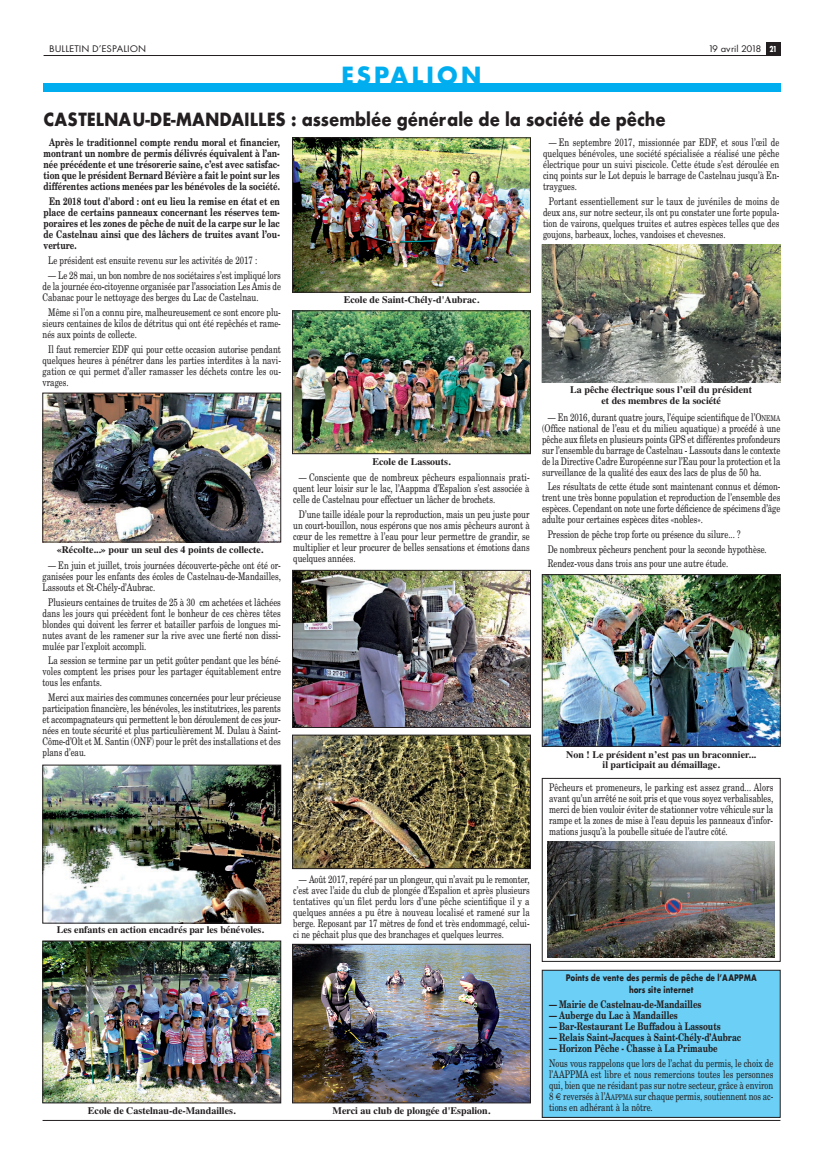
<style>
.page{position:relative;width:823px;height:1163px;background:#fff}
.page>*{position:absolute;margin:0;border:0;box-sizing:border-box;transform-origin:0 0}
.t1{font:26px "Futura Bold DTC";letter-spacing:.1em;color:#00aeef}
.t2{font:20px "Futura Bold DTC";color:#231f20;scale:.9 1}
.t3{font:10.5px/11px "New Century Schlbk";color:#231f20;text-align:justify;scale:.75 1}
.t4{font:700 10.5px/11px "New Century Schlbk";color:#231f20;text-align:center;scale:.75 1}
.t5{font:700 10px/10.5px "Times";color:#231f20;text-align:center}
.t6{font:10px/12px "Futura Bold DTC";color:#231f20;text-align:center;scale:.8 1}
.t7{font:10px "Futura Book DTC";color:#231f20;scale:1.05 1}
.t8{font:10px "Futura Book DTC";letter-spacing:-.025em;color:#231f20;scale:1.05 1}
.s1{font-family:"Futura Bold DTC";font-size:9px;color:#fff}
.s2{font-size:7.9px}
</style>
<div class="page">
<hr style="left:44px;top:55px;width:735px;height:1px;background:#231f20">
<div style="left:765px;top:43px;width:15px;height:13px;background:#231f20"></div>
<div style="left:43px;top:83px;width:737px;height:9px;background:#00aeef"></div>
<div style="left:542px;top:970px;width:237px;height:147px;background:#6bcff6"></div>
<img style="left:292px;top:244px;width:488px;height:859px">
<img style="left:542px;top:245px;width:237px;height:137px">
<img style="left:294px;top:572px;width:234px;height:153px">
<div style="left:292px;top:570px;width:238px;height:157px;border:1px solid #231f20"></div>
<img style="left:45px;top:395px;width:234px;height:145px">
<div style="left:43px;top:393px;width:238px;height:149px;border:1px solid #231f20"></div>
<img style="left:294px;top:736px;width:234px;height:130px">
<div style="left:292px;top:734px;width:238px;height:134px;border:1px solid #231f20"></div>
<img style="left:294px;top:139px;width:234px;height:151px">
<div style="left:292px;top:137px;width:238px;height:155px;border:1px solid #231f20"></div>
<img style="left:294px;top:312px;width:234px;height:140px">
<div style="left:292px;top:310px;width:238px;height:144px;border:1px solid #231f20"></div>
<img style="left:45px;top:942px;width:234px;height:158px">
<div style="left:43px;top:940px;width:238px;height:162px;border:1px solid #231f20"></div>
<img style="left:45px;top:766px;width:234px;height:155px">
<div style="left:43px;top:764px;width:238px;height:159px;border:1px solid #231f20"></div>
<img style="left:543px;top:576px;width:235px;height:168px">
<div style="left:541px;top:574px;width:239px;height:172px;border:1px solid #231f20"></div>
<img style="left:547px;top:841px;width:227px;height:116px">
<hr style="left:43px;top:1119px;width:737px;height:1px;background:#231f20">
<svg style="left:555px;top:1092px;width:5px;height:7px"></svg>
<p class="t7" style="left:49px;top:45px;width:94px">BULLETIN D’ESPALION</p>
<p class="t8" style="left:707px;top:45px;width:67px">19 avril 2018 <span class="s1">21</span></p>
<h1 class="t1" style="left:341px;top:65px;width:142px">ESPALION</h1>
<h2 class="t2" style="left:44px;top:112px;width:692px">CASTELNAU-DE-MANDAILLES : assemblée générale de la société de pêche</h2>
<p class="t4" style="left:44px;top:138px;width:316px">Après le traditionnel compte rendu moral et financier, montrant un nombre de permis délivrés équivalent à l’an&shy;née précédente et une trésorerie saine, c’est avec satisfac&shy;tion que le président Bernard Bévière a fait le point sur les différentes actions menées par les bénévoles de la société.</p>
<p class="t4" style="left:44px;top:197px;width:316px;text-align:justify;text-indent:6px">En 2018 tout d'abord : ont eu lieu la remise en état et en place de certains panneaux concernant les réserves tem&shy;poraires et les zones de pêche de nuit de la carpe sur le lac de Castelnau ainsi que des lâchers de truites avant l’ou&shy;verture.</p>
<p class="t3" style="left:542px;top:138px;width:316px;text-indent:6px">— En septembre 2017, missionnée par EDF, et sous l’œil de quelques bénévoles, une société spécialisée a réalisé une pêche électrique pour un suivi piscicole. Cette étude s’est déroulée en cinq points sur le Lot depuis le barrage de Castelnau jusqu’à En&shy;traygues.</p>
<p class="t3" style="left:542px;top:197px;width:316px;text-indent:6px">Portant essentiellement sur le taux de juvéniles de moins de deux ans, sur notre secteur, ils ont pu constater une forte popula&shy;tion de vairons, quelques truites et autres espèces telles que des goujons, barbeaux, loches, vandoises et chevesnes.</p>
<p class="t3" style="left:48px;top:256px;width:280px">Le président est ensuite revenu sur les activités de 2017 :</p>
<p class="t3" style="left:43px;top:271px;width:319px;text-indent:6px">— Le 28 mai, un bon nombre de nos sociétaires s’est impliqué lors de la journée éco-citoyenne organisée par l’association Les Amis de Cabanac pour le nettoyage des berges du Lac de Castelnau.</p>
<p class="t3" style="left:43px;top:307px;width:319px;text-indent:6px">Même si l’on a connu pire, malheureusement ce sont encore plu&shy;sieurs centaines de kilos de détritus qui ont été repêchés et rame&shy;nés aux points de collecte.</p>
<p class="t3" style="left:43px;top:344px;width:319px;text-indent:6px">Il faut remercier EDF qui pour cette occasion autorise pendant quelques heures à pénétrer dans les parties interdites à la navi&shy;gation ce qui permet d’aller ramasser les déchets contre les ou&shy;vrages.</p>
<p class="t5" style="left:57px;top:545px;width:208px">«Récolte...» pour un seul des 4 points de collecte.</p>
<p class="t3" style="left:43px;top:560px;width:319px;text-indent:6px">— En juin et juillet, trois journées découverte-pêche ont été or&shy;ganisées pour les enfants des écoles de Castelnau-de-Mandailles, Lassouts et St-Chély-d’Aubrac.</p>
<p class="t3" style="left:43px;top:597px;width:319px;text-indent:6px">Plusieurs centaines de truites de 25 à 30 cm achetées et lâchées dans les jours qui précèdent font le bonheur de ces chères têtes blondes qui doivent les ferrer et batailler parfois de longues mi&shy;nutes avant de les ramener sur la rive avec une fierté non dissi&shy;mulée par l'exploit accompli.</p>
<p class="t3" style="left:43px;top:656px;width:319px;text-indent:6px">La session se termine par un petit goûter pendant que les béné&shy;voles comptent les prises pour les partager équitablement entre tous les enfants.</p>
<p class="t3" style="left:43px;top:692px;width:319px;text-indent:6px">Merci aux mairies des communes concernées pour leur précieuse participation financière, les bénévoles, les institutrices, les parents et accompagnateurs qui permettent le bon déroulement de ces jour&shy;nées en toute sécurité et plus particulièrement M. Dulau à Saint-Côme-d’Olt et M. Santin (ONF) pour le prêt des installations et des plans d’eau.</p>
<p class="t5" style="left:343px;top:295px;width:137px">Ecole de Saint-Chély-d'Aubrac.</p>
<p class="t5" style="left:372px;top:457px;width:80px">Ecole de Lassouts.</p>
<p class="t3" style="left:293px;top:472px;width:316px;text-indent:6px">— Consciente que de nombreux pêcheurs espalionnais prati&shy;quent leur loisir sur le lac, l’Aappma d’Espalion s’est associée à celle de Castelnau pour effectuer un lâcher de brochets.</p>
<p class="t3" style="left:293px;top:509px;width:316px;text-indent:6px">D’une taille idéale pour la reproduction, mais un peu juste pour un court-bouillon, nous espérons que nos amis pêcheurs auront à cœur de les remettre à l’eau pour leur permettre de grandir, se multiplier et leur procurer de belles sensations et émotions dans quelques années.</p>
<p class="t5" style="left:570px;top:385px;width:183px">La pêche électrique sous l’œil du président et des membres de la société</p>
<p class="t3" style="left:541px;top:412px;width:319px;text-indent:6px">— En 2016, durant quatre jours, l’équipe scientifique de l’O<span class="s2">NEMA </span>(Office national de l’eau et du milieu aquatique) a procédé à une pêche aux filets en plusieurs points GPS et différentes profondeurs sur l’ensemble du barrage de Castelnau - Lassouts dans le contexte de la Directive Cadre Européenne sur l’Eau pour la protection et la surveillance de la qualité des eaux des lacs de plus de 50 ha.</p>
<p class="t3" style="left:541px;top:482px;width:319px;text-indent:6px">Les résultats de cette étude sont maintenant connus et démon&shy;trent une très bonne population et reproduction de l’ensemble des espèces. Cependant on note une forte déficience de spécimens d’âge adulte pour certaines espèces dites «nobles».</p>
<p class="t3" style="left:547px;top:528px;width:293px;line-height:14.7px;text-align:left">Pression de pêche trop forte ou présence du silure... ?<br>De nombreux pêcheurs penchent pour la seconde hypothèse.<br>Rendez-vous dans trois ans pour une autre étude.</p>
<p class="t5" style="left:566px;top:750px;width:191px">Non ! Le président n’est pas un braconnier... il participait au démaillage.</p>
<p class="t3" style="left:548px;top:783px;width:300px">Pêcheurs et promeneurs, le parking est assez grand... Alors avant qu’un arrêté ne soit pris et que vous soyez verbalisables, merci de bien vouloir éviter de stationner votre véhicule sur la rampe et la zones de mise à l’eau depuis les panneaux d’infor&shy;mations jusqu’à la poubelle située de l’autre côté.</p>
<p class="t5" style="left:57px;top:925px;width:209px">Les enfants en action encadrés par les bénévoles.</p>
<p class="t3" style="left:293px;top:874px;width:316px;text-indent:6px">— Août 2017, repéré par un plongeur, qui n’avait pu le remonter, c’est avec l’aide du club de plongée d’Espalion et après plusieurs tentatives qu'un filet perdu lors d’une pêche scientifique il y a quelques années a pu être à nouveau localisé et ramené sur la berge. Reposant par 17 mètres de fond et très endommagé, celui&shy;ci ne pêchait plus que des branchages et quelques leurres.</p>
<p class="t5" style="left:88px;top:1105px;width:149px">Ecole de Castelnau-de-Mandailles.</p>
<p class="t5" style="left:332px;top:1105px;width:159px">Merci au club de plongée d'Espalion.</p>
<p class="t6" style="left:565px;top:972px;width:240px">Points de vente des permis de pêche de l’AAPPMA hors site internet</p>
<p class="t4" style="left:548px;top:999px;width:205px">— Mairie de Castelnau-de-Mandailles</p>
<p class="t4" style="left:548px;top:1010px;width:173px">— Auberge du Lac à Mandailles</p>
<p class="t4" style="left:548px;top:1021px;width:230px">— Bar-Restaurant Le Buffadou à Lassouts</p>
<p class="t4" style="left:548px;top:1032px;width:257px">— Relais Saint-Jacques à Saint-Chély-d’Aubrac</p>
<p class="t4" style="left:548px;top:1043px;width:226px">— Horizon Pêche - Chasse à La Primaube</p>
<p class="t3" style="left:548px;top:1058px;width:300px">Nous vous rappelons que lors de l’achat du permis, le choix de l’AAPPMA est libre et nous remercions toutes les personnes qui, bien que ne résidant pas sur notre secteur, grâce à environ 8 reversés à l’A<span class="s2">APPMA</span> sur chaque permis, soutiennent nos ac&shy;tions en adhérant à la nôtre.</p>
</div>
